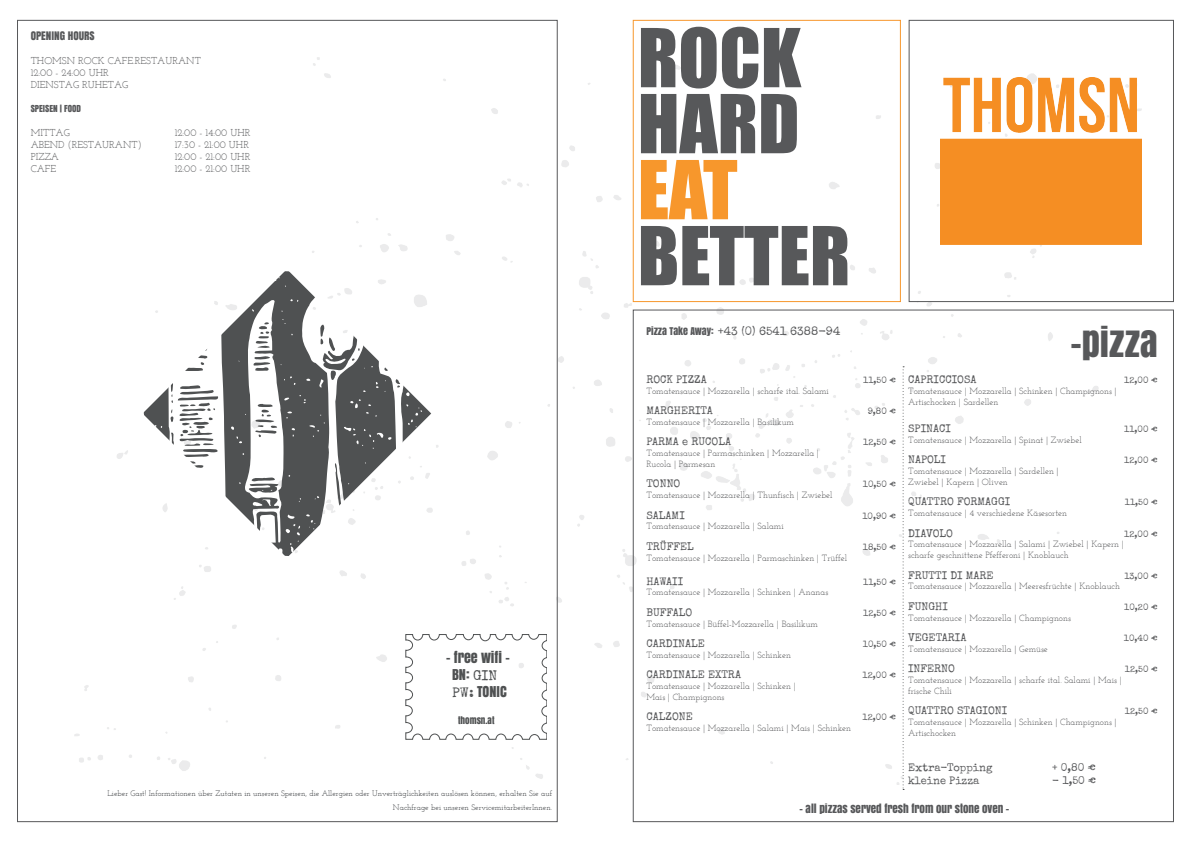
<style>
.page{position:relative;width:1191px;height:842px;background:#fff}
.page>*{position:absolute;margin:0;border:0;box-sizing:border-box;transform-origin:0 0}
.t1{font:75px/66px "Impact";color:#57585a}
.t2{font:75px "Impact";color:#f7972c}
.t3{font:36px "Anton";color:#57585a}
.t4{font:14px/16.8px "Anton";color:#4f5152;text-align:center}
.t5{font:12px "Special Elite";color:#57585a}
.t6{font:11px "Special Elite";color:#57585a}
.t7{font:11px "Anton";color:#57585a}
.t8{font:10px/12px "Josefin Slab";color:#57585a}
.t9{font:9px/10.8px "Josefin Slab";color:#57585a}
.t10{font:9px "Special Elite";color:#57585a}
.t11{font:9px "Anton";color:#57585a}
.t12{font:9px "Anton";color:#4f5152}
.t13{font:8px/14.4px "Josefin Slab";color:#393c3f;text-align:right}
.s1{font-family:"Special Elite"}
.s2{font-family:"Anton";font-size:10px}
</style>
<div class="page">
<img style="left:74px;top:58px;width:1067px;height:726px">
<svg style="left:902px;top:366px;width:2px;height:424px"></svg>
<div style="left:909px;top:20px;width:264px;height:282px;border:1px solid #57585a"></div>
<div style="left:633px;top:20px;width:267px;height:282px;border:1px solid #f7972c"></div>
<svg style="left:142px;top:269px;width:289px;height:289px"></svg>
<img style="left:941px;top:77px;width:200px;height:167px">
<svg style="left:406px;top:634px;width:141px;height:105px"></svg>
<p class="t7" style="left:31px;top:28px;width:65px">OPENING HOURS</p>
<p class="t8" style="left:31px;top:55px;width:172px">THOMSN ROCK CAFE.RESTAURANT<br>12:00 - 24:00 UHR<br>DIENSTAG RUHETAG</p>
<p class="t11" style="left:31px;top:102px;width:52px">SPEISEN | FOOD</p>
<p class="t8" style="left:31px;top:127px;width:41px">MITTAG</p>
<p class="t8" style="left:175px;top:127px;width:77px">12:00 - 14:00 UHR</p>
<p class="t8" style="left:31px;top:139px;width:112px">ABEND (RESTAURANT)</p>
<p class="t8" style="left:175px;top:139px;width:76px">17:30 - 21:00 UHR</p>
<p class="t8" style="left:31px;top:151px;width:30px">PIZZA</p>
<p class="t8" style="left:175px;top:151px;width:77px">12:00 - 21:00 UHR</p>
<p class="t8" style="left:31px;top:163px;width:27px">CAFE</p>
<p class="t8" style="left:175px;top:163px;width:77px">12:00 - 21:00 UHR</p>
<h3 class="t4" style="left:446px;top:649px;width:65px">- FREE WIFI -<br>BN: <span class="s1">GIN<br>PW:</span> TONIC</h3>
<p class="t12" style="left:458px;top:714px;width:38px">THOMSN.AT</p>
<p class="t13" style="left:107px;top:786px;width:446px">Lieber Gast! Informationen über Zutaten in unseren Speisen, die Allergien oder Unverträglichkeiten auslösen können, erhalten Sie auf<br>Nachfrage bei unseren ServicemitarbeiterInnen.</p>
<h1 class="t1" style="left:638px;top:23px;width:165px">ROCK<br>HARD</h1>
<h1 class="t2" style="left:638px;top:132px;width:101px">EAT</h1>
<h1 class="t1" style="left:638px;top:221px;width:214px">BETTER</h1>
<h3 class="t5" style="left:646px;top:324px;width:195px"><span class="s2">PIZZA TAKE AWAY:</span> +43 (0) 6541 6388-94</h3>
<p class="t6" style="left:646px;top:372px;width:62px">ROCK PIZZA</p>
<p class="t10" style="left:863px;top:374px;width:34px">11,50 €</p>
<p class="t9" style="left:646px;top:385px;width:184px">Tomatensauce | Mozzarella | scharfe ital. Salami</p>
<p class="t6" style="left:646px;top:404px;width:68px">MARGHERITA</p>
<p class="t10" style="left:867px;top:405px;width:30px">9,80 €</p>
<p class="t9" style="left:646px;top:416px;width:149px">Tomatensauce | Mozzarella | Basilikum</p>
<p class="t6" style="left:646px;top:435px;width:86px">PARMA e RUCOLA</p>
<p class="t10" style="left:863px;top:437px;width:34px">12,50 €</p>
<p class="t9" style="left:646px;top:448px;width:174px">Tomatensauce | Parmaschinken | Mozzarella |<br>Rucola | Parmesan</p>
<p class="t6" style="left:646px;top:477px;width:35px">TONNO</p>
<p class="t10" style="left:863px;top:479px;width:35px">10,50 €</p>
<p class="t9" style="left:646px;top:490px;width:188px">Tomatensauce | Mozzarella | Thunfisch | Zwiebel</p>
<p class="t6" style="left:646px;top:508px;width:40px">SALAMI</p>
<p class="t10" style="left:862px;top:510px;width:35px">10,90 €</p>
<p class="t9" style="left:646px;top:521px;width:139px">Tomatensauce | Mozzarella | Salami</p>
<p class="t6" style="left:646px;top:539px;width:49px">TRÜFFEL</p>
<p class="t10" style="left:863px;top:541px;width:35px">18,50 €</p>
<p class="t9" style="left:646px;top:552px;width:202px">Tomatensauce | Mozzarella | Parmaschinken | Trüffel</p>
<p class="t6" style="left:646px;top:574px;width:38px">HAWAII</p>
<p class="t10" style="left:863px;top:576px;width:34px">11,50 €</p>
<p class="t9" style="left:646px;top:587px;width:183px">Tomatensauce | Mozzarella | Schinken | Ananas</p>
<p class="t6" style="left:646px;top:605px;width:47px">BUFFALO</p>
<p class="t10" style="left:863px;top:607px;width:34px">12,50 €</p>
<p class="t9" style="left:646px;top:618px;width:173px">Tomatensauce | Büffel-Mozzarella | Basilikum</p>
<p class="t6" style="left:646px;top:636px;width:60px">CARDINALE</p>
<p class="t10" style="left:863px;top:638px;width:35px">10,50 €</p>
<p class="t9" style="left:646px;top:649px;width:146px">Tomatensauce | Mozzarella | Schinken</p>
<p class="t6" style="left:646px;top:668px;width:96px">CARDINALE EXTRA</p>
<p class="t10" style="left:862px;top:669px;width:35px">12,00 €</p>
<p class="t9" style="left:646px;top:680px;width:151px">Tomatensauce | Mozzarella | Schinken |<br>Mais | Champignons</p>
<p class="t6" style="left:646px;top:710px;width:48px">CALZONE</p>
<p class="t10" style="left:862px;top:711px;width:35px">12,00 €</p>
<p class="t9" style="left:646px;top:722px;width:206px">Tomatensauce | Mozzarella | Salami | Mais | Schinken</p>
<h2 class="t3" style="left:1070px;top:314px;width:89px">-PIZZA</h2>
<p class="t6" style="left:908px;top:372px;width:70px">CAPRICCIOSA</p>
<p class="t10" style="left:1124px;top:374px;width:35px">12,00 €</p>
<p class="t9" style="left:908px;top:385px;width:210px">Tomatensauce | Mozzarella | Schinken | Champignons |<br>Artischocken | Sardellen</p>
<p class="t6" style="left:908px;top:422px;width:44px">SPINACI</p>
<p class="t10" style="left:1124px;top:423px;width:35px">11,00 €</p>
<p class="t9" style="left:908px;top:434px;width:175px">Tomatensauce | Mozzarella | Spinat | Zwiebel</p>
<p class="t6" style="left:908px;top:453px;width:39px">NAPOLI</p>
<p class="t10" style="left:1124px;top:455px;width:35px">12,00 €</p>
<p class="t9" style="left:908px;top:466px;width:152px">Tomatensauce | Mozzarella | Sardellen |<br>Zwiebel | Kapern | Oliven</p>
<p class="t6" style="left:908px;top:495px;width:104px">QUATTRO FORMAGGI</p>
<p class="t10" style="left:1125px;top:497px;width:34px">11,50 €</p>
<p class="t9" style="left:908px;top:508px;width:160px">Tomatensauce | 4 verschiedene Käsesorten</p>
<p class="t6" style="left:908px;top:526px;width:46px">DIAVOLO</p>
<p class="t10" style="left:1124px;top:528px;width:35px">12,00 €</p>
<p class="t9" style="left:908px;top:539px;width:217px">Tomatensauce | Mozzarella | Salami | Zwiebel | Kapern | scharfe geschnittene Pfefferoni | Knoblauch</p>
<p class="t6" style="left:908px;top:568px;width:87px">FRUTTI DI MARE</p>
<p class="t10" style="left:1124px;top:570px;width:35px">13,00 €</p>
<p class="t9" style="left:908px;top:581px;width:213px">Tomatensauce | Mozzarella | Meeresfrüchte | Knoblauch</p>
<p class="t6" style="left:908px;top:599px;width:41px">FUNGHI</p>
<p class="t10" style="left:1124px;top:601px;width:35px">10,20 €</p>
<p class="t9" style="left:908px;top:612px;width:164px">Tomatensauce | Mozzarella | Champignons</p>
<p class="t6" style="left:908px;top:630px;width:60px">VEGETARIA</p>
<p class="t10" style="left:1123px;top:632px;width:35px">10,40 €</p>
<p class="t9" style="left:908px;top:643px;width:141px">Tomatensauce | Mozzarella | Gemüse</p>
<p class="t6" style="left:908px;top:662px;width:48px">INFERNO</p>
<p class="t10" style="left:1124px;top:663px;width:34px">12,50 €</p>
<p class="t9" style="left:908px;top:674px;width:215px">Tomatensauce | Mozzarella | scharfe ital. Salami | Mais | frische Chili</p>
<p class="t6" style="left:908px;top:704px;width:101px">QUATTRO STAGIONI</p>
<p class="t10" style="left:1124px;top:705px;width:34px">12,50 €</p>
<p class="t9" style="left:908px;top:716px;width:210px">Tomatensauce | Mozzarella | Schinken | Champignons |<br>Artischocken</p>
<p class="t6" style="left:908px;top:760px;width:86px">Extra-Topping</p>
<p class="t6" style="left:1052px;top:760px;width:45px">+ 0,80 €</p>
<p class="t6" style="left:908px;top:773px;width:73px">kleine Pizza</p>
<p class="t6" style="left:1052px;top:773px;width:46px">- 1,50 €</p>
<p class="t7" style="left:799px;top:800px;width:211px">- ALL PIZZAS SERVED FRESH FROM OUR STONE OVEN -</p>
</div>
